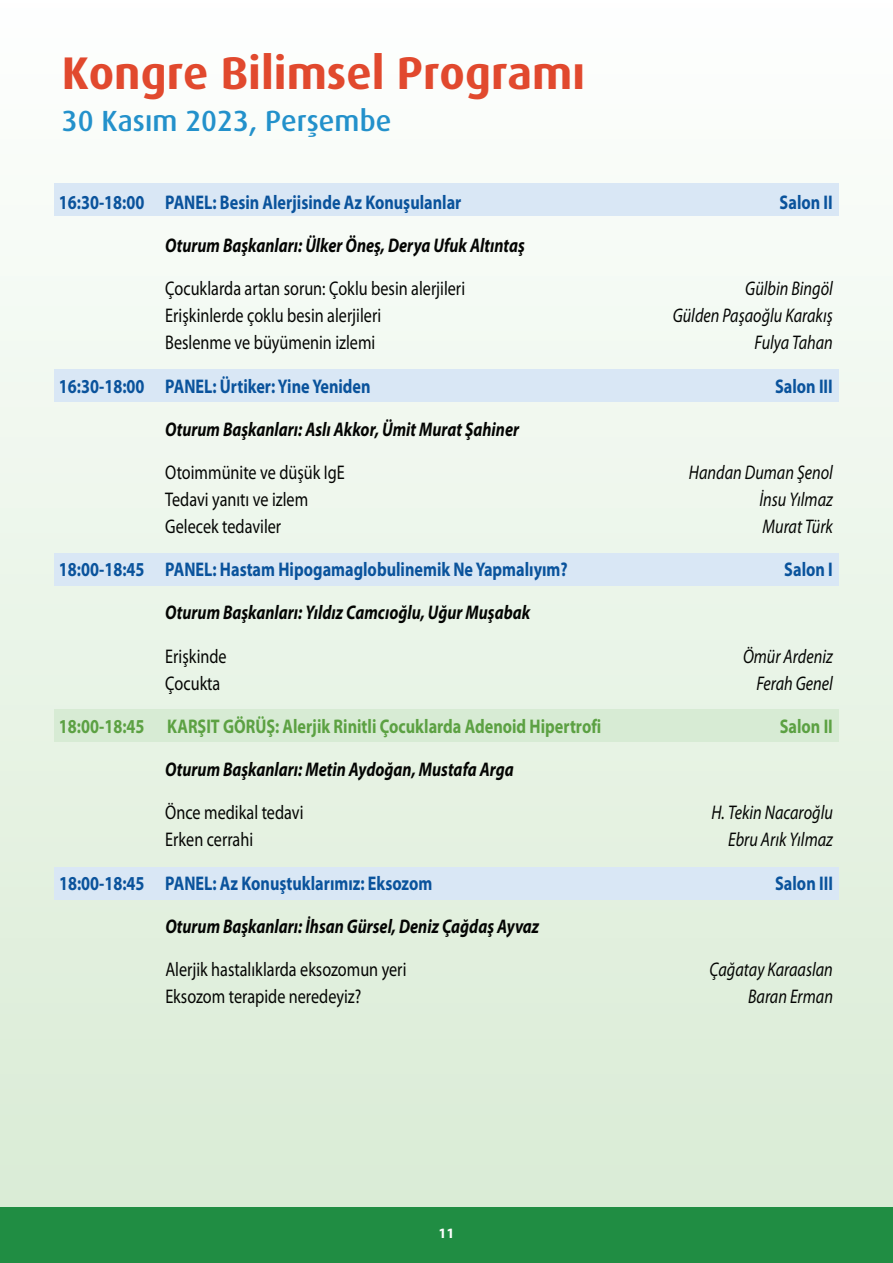
<style>
.page{position:relative;width:893px;height:1263px;background:#fff}
.page>*{position:absolute;margin:0;border:0;box-sizing:border-box;transform-origin:0 0}
.t1{font:45.75px "Dax Bold Tr";color:#e1492e}
.t2{font:29.25px "Dax Medium Tr";color:#2391cb}
.t3{font:19.8px "Myriad Pro";color:#040503;scale:.82 1}
.t4{font:italic 700 19.8px "Myriad Pro";color:#040503;scale:.82 1}
.t5{font:700 19.8px "Myriad Pro";color:#0a539c;scale:.82 1}
.t6{font:italic 19.8px "Myriad Pro";color:#040503;scale:.82 1}
.t7{font:700 19.8px "Myriad Pro";color:#5ca143;scale:.82 1}
.t8{font:700 14.25px "Myriad Pro";color:#fff}
</style>
<div class="page">
<div style="left:0;top:0;width:893px;height:1263px;background:linear-gradient(to bottom,#fdfffe,#d8ebd3)"></div>
<div style="left:0;top:1208px;width:893px;height:55px;background:#208d43"></div>
<div style="left:54px;top:553px;width:785px;height:33px;background:#d9e7f5"></div>
<div style="left:54px;top:709px;width:785px;height:33px;background:#d7ebd4"></div>
<div style="left:54px;top:867px;width:785px;height:32px;background:#d9e7f5"></div>
<div style="left:54px;top:369px;width:785px;height:33px;background:#d9e7f5"></div>
<div style="left:54px;top:183px;width:785px;height:33px;background:#d9e7f5"></div>
<h1 class="t1" style="left:62px;top:47px;width:525px">Kongre Bilimsel Program›</h1>
<h2 class="t2" style="left:62px;top:104px;width:331px">30 Kasım 2023, Perşembe</h2>
<p class="t5" style="left:59px;top:189px;width:492px">16:30-18:00 PANEL: Besin Alerjisinde Az Konuşulanlar</p>
<p class="t5" style="left:780px;top:189px;width:66px">Salon II</p>
<p class="t4" style="left:165px;top:233px;width:440px">Oturum Başkanları: Ülker Öneş, Derya Ufuk Altıntaş</p>
<p class="t3" style="left:165px;top:277px;width:367px">Çocuklarda artan sorun: Çoklu besin alerjileri</p>
<p class="t6" style="left:745px;top:277px;width:108px">Gülbin Bingöl</p>
<p class="t3" style="left:165px;top:304px;width:265px">Erişkinlerde çoklu besin alerjileri</p>
<p class="t6" style="left:673px;top:304px;width:197px">Gülden Paşaoğlu Karakış</p>
<p class="t3" style="left:165px;top:331px;width:258px">Beslenme ve büyümenin izlemi</p>
<p class="t6" style="left:755px;top:331px;width:97px">Fulya Tahan</p>
<p class="t5" style="left:59px;top:373px;width:382px">16:30-18:00 PANEL: Ürtiker: Yine Yeniden</p>
<p class="t5" style="left:775px;top:373px;width:72px">Salon III</p>
<p class="t4" style="left:165px;top:416px;width:433px">Oturum Başkanları: Aslı Akkor, Ümit Murat Şahiner</p>
<p class="t3" style="left:165px;top:460px;width:220px">Otoimmünite ve düşük IgE</p>
<p class="t6" style="left:689px;top:460px;width:177px">Handan Duman Şenol</p>
<p class="t3" style="left:165px;top:487px;width:176px">Tedavi yanıtı ve izlem</p>
<p class="t6" style="left:759px;top:487px;width:91px">İnsu Yılmaz</p>
<p class="t3" style="left:165px;top:514px;width:143px">Gelecek tedaviler</p>
<p class="t6" style="left:762px;top:514px;width:87px">Murat Türk</p>
<p class="t5" style="left:59px;top:557px;width:622px">18:00-18:45 PANEL: Hastam Hipogamaglobulinemik Ne Yapmalıyım?</p>
<p class="t5" style="left:784px;top:557px;width:61px">Salon I</p>
<p class="t4" style="left:165px;top:600px;width:447px">Oturum Başkanları: Yıldız Camcıoğlu, Uğur Muşabak</p>
<p class="t3" style="left:165px;top:644px;width:76px">Erişkinde</p>
<p class="t6" style="left:743px;top:644px;width:111px">Ömür Ardeniz</p>
<p class="t3" style="left:165px;top:671px;width:69px">Çocukta</p>
<p class="t6" style="left:756px;top:671px;width:95px">Ferah Genel</p>
<p class="t7" style="left:59px;top:713px;width:663px">18:00-18:45 KARŞIT GÖRÜŞ: Alerjik Rinitli Çocuklarda Adenoid Hipertrofi</p>
<p class="t7" style="left:780px;top:713px;width:66px">Salon II</p>
<p class="t4" style="left:165px;top:756px;width:427px">Oturum Başkanları: Metin Aydoğan, Mustafa Arga</p>
<p class="t3" style="left:165px;top:800px;width:170px">Önce medikal tedavi</p>
<p class="t6" style="left:711px;top:800px;width:150px">H. Tekin Nacaroğlu</p>
<p class="t3" style="left:165px;top:827px;width:109px">Erken cerrahi</p>
<p class="t6" style="left:728px;top:827px;width:129px">Ebru Arık Yılmaz</p>
<p class="t5" style="left:59px;top:870px;width:457px">18:00-18:45 PANEL: Az Konuştuklarımız: Eksozom</p>
<p class="t5" style="left:775px;top:870px;width:72px">Salon III</p>
<p class="t4" style="left:165px;top:913px;width:457px">Oturum Başkanları: İhsan Gürsel, Deniz Çağdaş Ayvaz</p>
<p class="t3" style="left:165px;top:957px;width:296px">Alerjik hastalıklarda eksozomun yeri</p>
<p class="t6" style="left:709px;top:957px;width:152px">Çağatay Karaaslan</p>
<p class="t3" style="left:165px;top:984px;width:241px">Eksozom terapide neredeyiz?</p>
<p class="t6" style="left:748px;top:984px;width:105px">Baran Erman</p>
<p class="t8" style="left:438px;top:1224px;width:18px">11</p>
</div>
